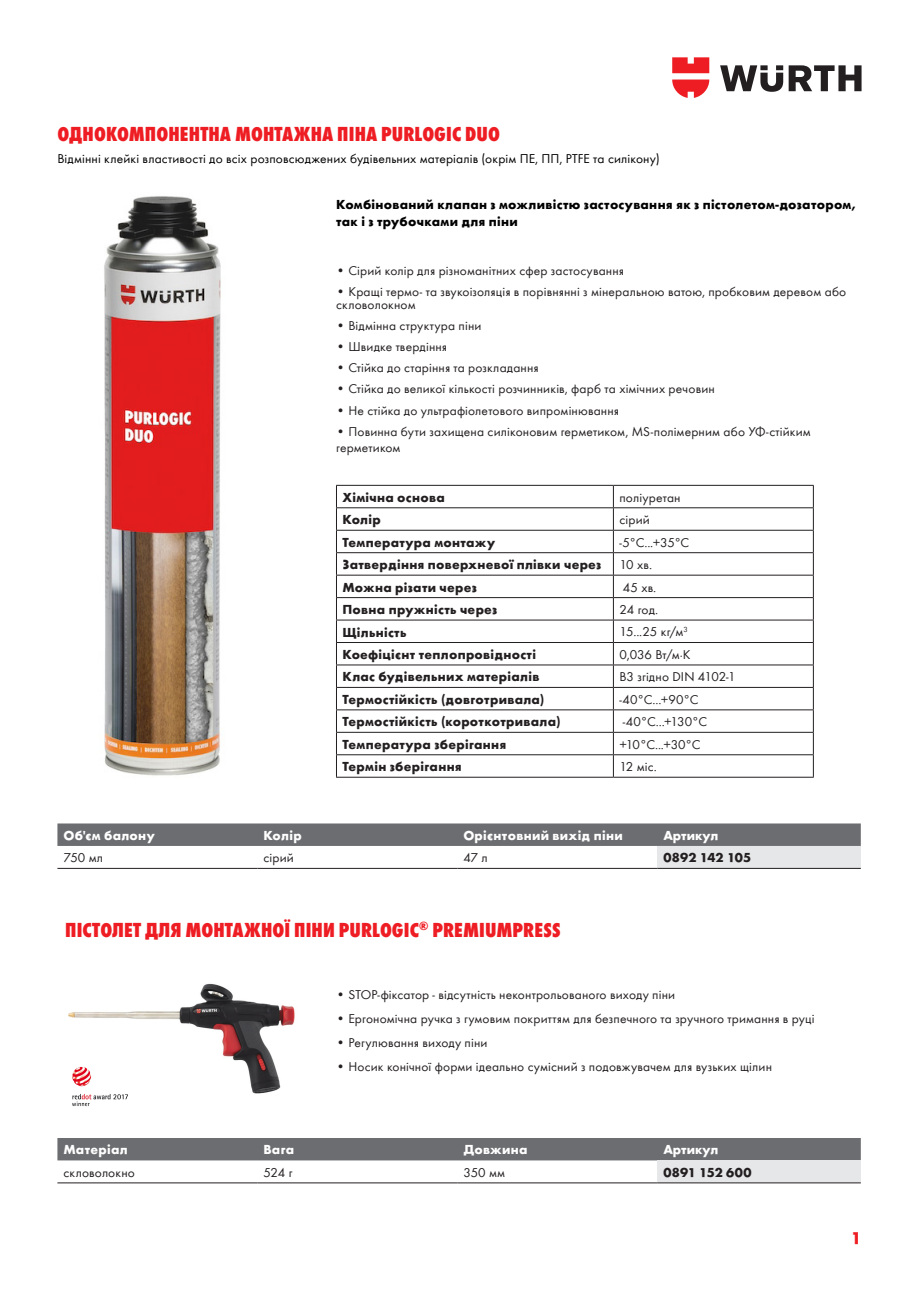
<style>
.page{position:relative;width:919px;height:1289px;background:#fff}
.page>*{position:absolute;margin:0;border:0;box-sizing:border-box;transform-origin:0 0}
.ART_Produkt{font:800 condensed 21px "Wuerth";letter-spacing:.005em;color:#ee1d23}
.t1{font:700 18px "Wuerth";color:#ee1d23}
.ART_Produkt-2{font:13.5px/13.2px "Wuerth";letter-spacing:.01em;color:#231f20}
.ART_Produkt-3{font:700 13.5px "Wuerth";letter-spacing:.02em;color:#231f20}
.ART_Produkt-4{font:13.5px "Wuerth";letter-spacing:.01em;color:#000}
.ART_Produkt-5{font:700 13.5px/16.2px "Wuerth";letter-spacing:.02em;color:#000}
.ART_Produkt-6{font:700 13.5px "Wuerth";letter-spacing:.02em;color:#fff}
.ART_Produkt-7{font:700 13.5px "Wuerth";color:#fff}
</style>
<div class="page">
<svg style="left:720px;top:65px;width:141px;height:27px"></svg>
<svg style="left:672px;top:57px;width:37px;height:41px"></svg>
<img style="left:104px;top:196px;width:117px;height:580px">
<div style="left:57px;top:823px;width:803px;height:23px;background:#6c6d70"></div>
<div style="left:657px;top:846px;width:203px;height:22px;background:#e6e7e9"></div>
<hr style="left:57px;top:868px;width:200px;height:1px;background:#231f20">
<hr style="left:257px;top:868px;width:200px;height:1px;background:#231f20">
<hr style="left:457px;top:868px;width:200px;height:1px;background:#231f20">
<hr style="left:657px;top:868px;width:203px;height:1px;background:#231f20">
<hr style="left:336px;top:507px;width:277px;height:1px;background:#231f20">
<hr style="left:613px;top:507px;width:200px;height:1px;background:#231f20">
<hr style="left:336px;top:530px;width:277px;height:1px;background:#231f20">
<hr style="left:613px;top:530px;width:200px;height:1px;background:#231f20">
<hr style="left:336px;top:552px;width:277px;height:1px;background:#231f20">
<hr style="left:613px;top:552px;width:200px;height:1px;background:#231f20">
<hr style="left:336px;top:574px;width:277px;height:1px;background:#231f20">
<hr style="left:613px;top:574px;width:200px;height:1px;background:#231f20">
<hr style="left:336px;top:597px;width:277px;height:1px;background:#231f20">
<hr style="left:613px;top:597px;width:200px;height:1px;background:#231f20">
<hr style="left:336px;top:619px;width:277px;height:1px;background:#231f20">
<hr style="left:613px;top:619px;width:200px;height:1px;background:#231f20">
<hr style="left:336px;top:642px;width:277px;height:1px;background:#231f20">
<hr style="left:613px;top:642px;width:200px;height:1px;background:#231f20">
<hr style="left:336px;top:687px;width:277px;height:1px;background:#231f20">
<hr style="left:613px;top:687px;width:200px;height:1px;background:#231f20">
<hr style="left:336px;top:709px;width:277px;height:1px;background:#231f20">
<hr style="left:613px;top:709px;width:200px;height:1px;background:#231f20">
<hr style="left:336px;top:732px;width:277px;height:1px;background:#231f20">
<hr style="left:613px;top:732px;width:200px;height:1px;background:#231f20">
<hr style="left:336px;top:754px;width:277px;height:1px;background:#231f20">
<hr style="left:613px;top:754px;width:200px;height:1px;background:#231f20">
<hr style="left:613px;top:485px;width:200px;height:1px;background:#231f20">
<hr style="left:336px;top:485px;width:277px;height:1px;background:#231f20">
<hr style="left:613px;top:664px;width:200px;height:1px;background:#231f20">
<svg style="left:813px;top:485px;width:1px;height:291px"></svg>
<hr style="left:613px;top:776px;width:200px;height:1px;background:#231f20">
<hr style="left:336px;top:664px;width:277px;height:1px;background:#231f20">
<svg style="left:336px;top:485px;width:1px;height:291px"></svg>
<svg style="left:613px;top:485px;width:1px;height:291px"></svg>
<hr style="left:336px;top:776px;width:277px;height:1px;background:#231f20">
<img style="left:68px;top:983px;width:227px;height:111px">
<div style="left:57px;top:1138px;width:803px;height:22px;background:#6c6d70"></div>
<div style="left:657px;top:1160px;width:203px;height:22px;background:#e6e7e9"></div>
<hr style="left:57px;top:1182px;width:200px;height:1px;background:#231f20">
<hr style="left:257px;top:1182px;width:200px;height:1px;background:#231f20">
<hr style="left:457px;top:1182px;width:200px;height:1px;background:#231f20">
<hr style="left:657px;top:1182px;width:203px;height:1px;background:#231f20">
<img style="left:70px;top:1065px;width:60px;height:42px">
<p class="ART_Produkt" style="left:57px;top:119px;width:444px">ОДНОКОМПОНЕНТНА МОНТАЖНА ПІНА PURLOGIC DUO</p>
<p class="ART_Produkt-4" style="left:57px;top:149px;width:604px">Відмінні клейкі властивості до всіх розповсюджених будівельних матеріалів (окрім ПЕ, ПП, PTFE та силікону)</p>
<p class="ART_Produkt-5" style="left:336px;top:196px;width:521px">Комбінований клапан з можливістю застосування як з пістолетом-дозатором, так і з трубочками для піни</p>
<p class="ART_Produkt-2" style="left:336px;top:263px;width:289px">• Сірий колір для різноманітних сфер застосування</p>
<p class="ART_Produkt-2" style="left:336px;top:284px;width:511px">• Кращі термо- та звукоізоляція в порівнянні з мінеральною ватою, пробковим деревом або скловолокном</p>
<p class="ART_Produkt-2" style="left:336px;top:319px;width:147px">• Відмінна структура піни</p>
<p class="ART_Produkt-2" style="left:336px;top:340px;width:112px">• Швидке твердіння</p>
<p class="ART_Produkt-2" style="left:336px;top:361px;width:204px">• Стійка до старіння та розкладання</p>
<p class="ART_Produkt-2" style="left:336px;top:382px;width:380px">• Стійка до великої кількості розчинників, фарб та хімічних речовин</p>
<p class="ART_Produkt-2" style="left:336px;top:403px;width:284px">• Не стійка до ультрафіолетового випромінювання</p>
<p class="ART_Produkt-2" style="left:336px;top:422px;width:476px;line-height:16.2px">• Повинна бути захищена силіконовим герметиком, MS-полімерним або УФ-стійким герметиком</p>
<p class="ART_Produkt-3" style="left:342px;top:487px;width:104px">Хімічна основа</p>
<p class="ART_Produkt-2" style="left:619px;top:490px;width:63px">поліуретан</p>
<p class="ART_Produkt-3" style="left:342px;top:510px;width:40px">Колір</p>
<p class="ART_Produkt-2" style="left:619px;top:512px;width:32px">сірий</p>
<p class="ART_Produkt-3" style="left:342px;top:532px;width:154px">Температура монтажу</p>
<p class="ART_Produkt-2" style="left:619px;top:535px;width:71px">-5°С...+35°С</p>
<p class="ART_Produkt-3" style="left:342px;top:554px;width:260px">Затвердіння поверхневої плівки через</p>
<p class="ART_Produkt-2" style="left:619px;top:557px;width:34px">10 хв.</p>
<p class="ART_Produkt-3" style="left:342px;top:577px;width:136px">Можна різати через</p>
<p class="ART_Produkt-2" style="left:622px;top:579px;width:35px">45 хв.</p>
<p class="ART_Produkt-3" style="left:342px;top:599px;width:156px">Повна пружність через</p>
<p class="ART_Produkt-2" style="left:619px;top:602px;width:40px">24 год.</p>
<p class="ART_Produkt-3" style="left:342px;top:622px;width:66px">Щільність</p>
<p class="ART_Produkt-2" style="left:619px;top:624px;width:70px">15...25 кг/м<sup>3</sup></p>
<p class="ART_Produkt-3" style="left:342px;top:644px;width:195px">Коефіцієнт теплопровідності</p>
<p class="ART_Produkt-2" style="left:619px;top:647px;width:72px">0,036 Вт/м·К</p>
<p class="ART_Produkt-3" style="left:342px;top:667px;width:198px">Клас будівельних матеріалів</p>
<p class="ART_Produkt-2" style="left:619px;top:669px;width:118px">В3 згідно DIN 4102-1</p>
<p class="ART_Produkt-3" style="left:342px;top:689px;width:203px">Термостійкість (довготривала)</p>
<p class="ART_Produkt-2" style="left:619px;top:692px;width:81px">-40°С...+90°С</p>
<p class="ART_Produkt-3" style="left:342px;top:711px;width:219px">Термостійкість (короткотривала)</p>
<p class="ART_Produkt-2" style="left:622px;top:714px;width:86px">-40°С...+130°С</p>
<p class="ART_Produkt-3" style="left:342px;top:734px;width:165px">Температура зберігання</p>
<p class="ART_Produkt-2" style="left:619px;top:737px;width:83px">+10°С...+30°С</p>
<p class="ART_Produkt-3" style="left:342px;top:756px;width:121px">Термін зберігання</p>
<p class="ART_Produkt-2" style="left:619px;top:759px;width:39px">12 міс.</p>
<p class="ART_Produkt-6" style="left:63px;top:825px;width:93px">Об'єм балону</p>
<p class="ART_Produkt-6" style="left:263px;top:825px;width:40px">Колір</p>
<p class="ART_Produkt-6" style="left:463px;top:825px;width:161px">Орієнтовний вихід піни</p>
<p class="ART_Produkt-7" style="left:663px;top:825px;width:57px">Артикул</p>
<p class="ART_Produkt-2" style="left:63px;top:850px;width:41px">750 мл</p>
<p class="ART_Produkt-2" style="left:263px;top:850px;width:32px">сірий</p>
<p class="ART_Produkt-2" style="left:463px;top:850px;width:26px">47 л</p>
<p class="ART_Produkt-3" style="left:663px;top:847px;width:89px">0892 142 105</p>
<p class="ART_Produkt" style="left:65px;top:914px;width:497px">ПІСТОЛЕТ ДЛЯ МОНТАЖНОЇ ПІНИ PURLOGIC<sup>®</sup> PREMIUMPRESS</p>
<p class="ART_Produkt-2" style="left:336px;top:987px;width:340px">• STOP-фіксатор - відсутність неконтрольованого виходу піни</p>
<p class="ART_Produkt-2" style="left:336px;top:1011px;width:480px">• Ергономічна ручка з гумовим покриттям для безпечного та зручного тримання в руці</p>
<p class="ART_Produkt-2" style="left:336px;top:1035px;width:153px">• Регулювання виходу піни</p>
<p class="ART_Produkt-2" style="left:336px;top:1059px;width:437px">• Носик конічної форми ідеально сумісний з подовжувачем для вузьких щілин</p>
<p class="ART_Produkt-6" style="left:63px;top:1139px;width:66px">Матеріал</p>
<p class="ART_Produkt-6" style="left:263px;top:1139px;width:32px">Вага</p>
<p class="ART_Produkt-6" style="left:463px;top:1139px;width:66px">Довжина</p>
<p class="ART_Produkt-7" style="left:663px;top:1139px;width:57px">Артикул</p>
<p class="ART_Produkt-2" style="left:63px;top:1164px;width:73px">скловолокно</p>
<p class="ART_Produkt-2" style="left:263px;top:1164px;width:31px">524 г</p>
<p class="ART_Produkt-2" style="left:463px;top:1164px;width:43px">350 мм</p>
<p class="ART_Produkt-3" style="left:663px;top:1162px;width:90px">0891 152 600</p>
<h2 class="t1" style="left:850px;top:1224px;width:12px">1</h2>
</div>
